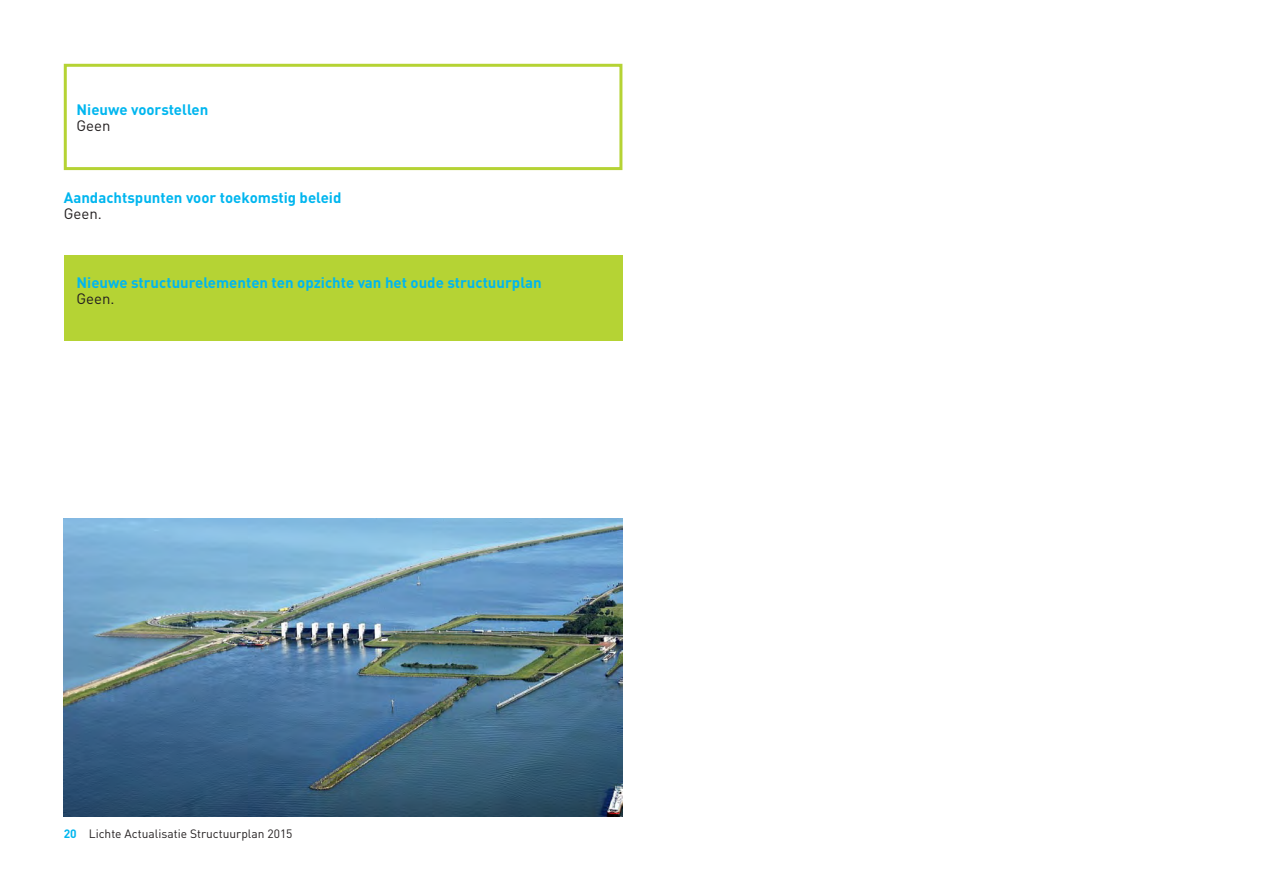
<style>
.page{position:relative;width:1263px;height:893px;background:#fff}
.page>*{position:absolute;margin:0;border:0;box-sizing:border-box;transform-origin:0 0}
.Kop_3{font:700 15px "DIN Pro";color:#00b6ef}
.Standaard{font:15px "DIN Pro";color:#231f20}
.Standaard_wrd_1{font:15px "DIN Pro";color:#231f20}
.t1{font:12px "DIN Pro";color:#231f20}
.s1{font-weight:700;color:#00b6ef}
</style>
<div class="page">
<div style="left:64px;top:255px;width:558px;height:85px;background:#b5d334"></div>
<div style="left:64px;top:64px;width:558px;height:106px;border:3px solid #b5d334"></div>
<img style="left:64px;top:519px;width:558px;height:297px">
<p class="Kop_3" style="left:77px;top:99px;width:133px">Nieuwe voorstellen</p>
<p class="Standaard_wrd_1" style="left:77px;top:115px;width:36px">Geen</p>
<p class="Kop_3" style="left:64px;top:187px;width:279px">Aandachtspunten voor toekomstig beleid</p>
<p class="Standaard" style="left:64px;top:204px;width:40px">Geen.</p>
<p class="Kop_3" style="left:77px;top:272px;width:467px">Nieuwe structuurelementen ten opzichte van het oude structuurplan</p>
<p class="Standaard" style="left:77px;top:289px;width:40px">Geen.</p>
<p class="t1" style="left:64px;top:826px;width:230px"><span class="s1">20</span> Lichte Actualisatie Structuurplan 2015</p>
</div>
